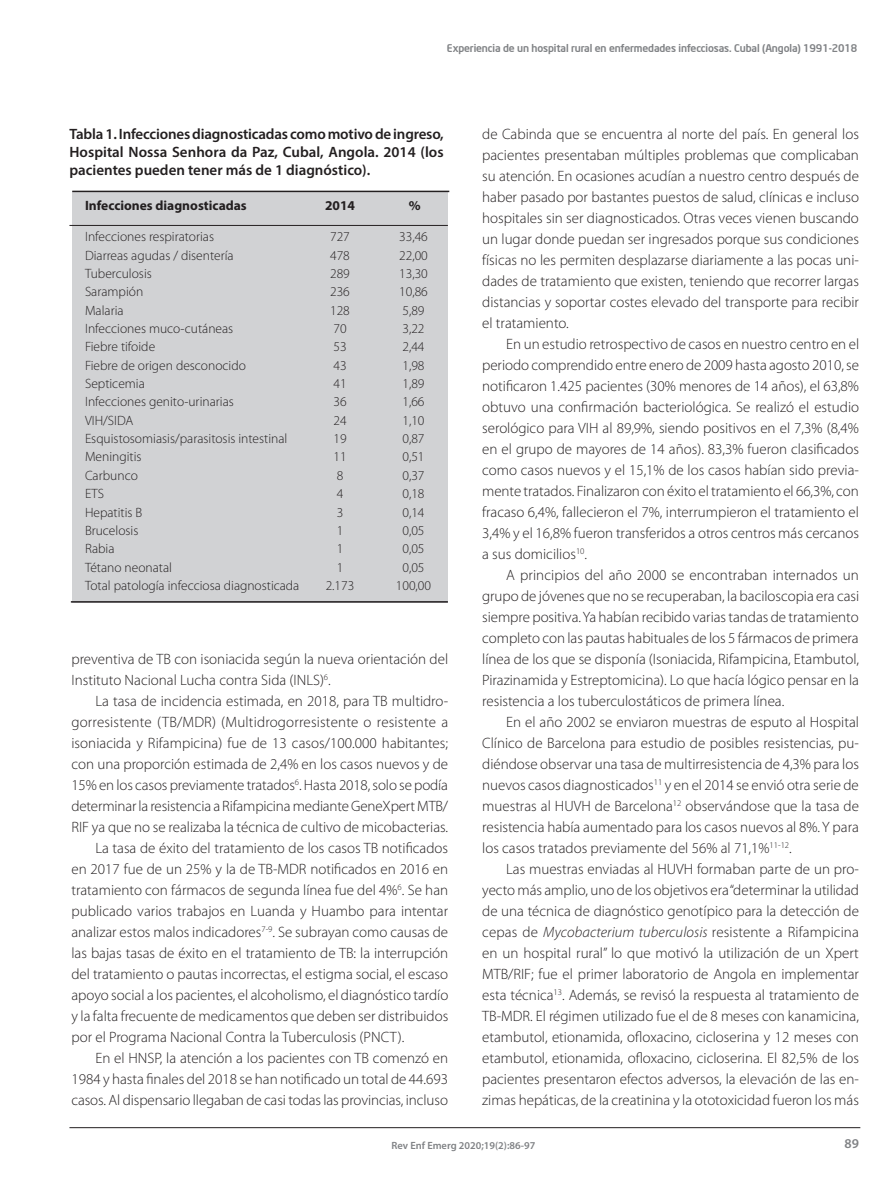
<style>
.page{position:relative;width:893px;height:1191px;background:#fff}
.page>*{position:absolute;margin:0;border:0;box-sizing:border-box;transform-origin:0 0}
.C__de_texto{font:300 15px/21px "Myriad Pro";color:#231f20;text-align:justify}
.Titol_Tabla{font:600 15px/18px "Myriad Pro";color:#231f20;text-align:justify}
.Taula_OK{font:300 13.5px "Myriad Pro";color:#231f20}
.Taula_OK-2{font:700 13.5px "Myriad Pro";color:#231f20}
.t1{font:600 13.5px "Myriad Pro";color:#808285}
.t2{font:500 10.5px "Neo Sans Intel";letter-spacing:-.01em;color:#808285}
.t3{font:600 10.5px "Myriad Pro";color:#808285}
.s1{font-style:italic}
</style>
<div class="page">
<hr style="left:69px;top:1127px;width:791px;height:1px;background:#231f20">
<div style="left:72px;top:191px;width:376px;height:412px;background:#d1d2d4"></div>
<hr style="left:72px;top:191px;width:377px;height:1px;background:#231f20">
<hr style="left:69px;top:225px;width:379px;height:1px;background:#231f20">
<hr style="left:71px;top:601px;width:377px;height:1px;background:#231f20">
<p class="t2" style="left:447px;top:41px;width:412px">Experiencia de un hospital rural en enfermedades infecciosas. Cubal (Angola) 1991-2018</p>
<p class="Titol_Tabla" style="left:69px;top:124px;width:376px">Tabla 1. Infecciones diagnosticadas como motivo de ingreso, Hospital Nossa Senhora da Paz, Cubal, Angola. 2014 (los pacientes pueden tener más de 1 diagnóstico).</p>
<p class="Taula_OK-2" style="left:85px;top:197px;width:163px">Infecciones diagnosticadas</p>
<p class="Taula_OK-2" style="left:325px;top:197px;width:31px">2014</p>
<p class="Taula_OK-2" style="left:409px;top:197px;width:13px">%</p>
<p class="Taula_OK" style="left:85px;top:228px;width:131px">Infecciones respiratorias</p>
<p class="Taula_OK" style="left:330px;top:228px;width:21px">727</p>
<p class="Taula_OK" style="left:399px;top:228px;width:30px">33,46</p>
<p class="Taula_OK" style="left:85px;top:247px;width:150px">Diarreas agudas / disentería</p>
<p class="Taula_OK" style="left:330px;top:247px;width:21px">478</p>
<p class="Taula_OK" style="left:399px;top:247px;width:30px">22,00</p>
<p class="Taula_OK" style="left:85px;top:265px;width:68px">Tuberculosis</p>
<p class="Taula_OK" style="left:330px;top:265px;width:21px">289</p>
<p class="Taula_OK" style="left:399px;top:265px;width:30px">13,30</p>
<p class="Taula_OK" style="left:85px;top:284px;width:60px">Sarampión</p>
<p class="Taula_OK" style="left:330px;top:284px;width:21px">236</p>
<p class="Taula_OK" style="left:399px;top:284px;width:30px">10,86</p>
<p class="Taula_OK" style="left:85px;top:302px;width:40px">Malaria</p>
<p class="Taula_OK" style="left:330px;top:302px;width:21px">128</p>
<p class="Taula_OK" style="left:402px;top:302px;width:24px">5,89</p>
<p class="Taula_OK" style="left:85px;top:320px;width:150px">Infecciones muco-cutáneas</p>
<p class="Taula_OK" style="left:333px;top:320px;width:15px">70</p>
<p class="Taula_OK" style="left:402px;top:320px;width:24px">3,22</p>
<p class="Taula_OK" style="left:85px;top:339px;width:72px">Fiebre tifoide</p>
<p class="Taula_OK" style="left:333px;top:339px;width:15px">53</p>
<p class="Taula_OK" style="left:402px;top:339px;width:24px">2,44</p>
<p class="Taula_OK" style="left:85px;top:357px;width:162px">Fiebre de origen desconocido</p>
<p class="Taula_OK" style="left:333px;top:357px;width:15px">43</p>
<p class="Taula_OK" style="left:402px;top:357px;width:24px">1,98</p>
<p class="Taula_OK" style="left:85px;top:375px;width:61px">Septicemia</p>
<p class="Taula_OK" style="left:333px;top:375px;width:15px">41</p>
<p class="Taula_OK" style="left:402px;top:375px;width:24px">1,89</p>
<p class="Taula_OK" style="left:85px;top:394px;width:150px">Infecciones genito-urinarias</p>
<p class="Taula_OK" style="left:333px;top:394px;width:15px">36</p>
<p class="Taula_OK" style="left:402px;top:394px;width:24px">1,66</p>
<p class="Taula_OK" style="left:85px;top:412px;width:50px">VIH/SIDA</p>
<p class="Taula_OK" style="left:333px;top:412px;width:15px">24</p>
<p class="Taula_OK" style="left:402px;top:412px;width:24px">1,10</p>
<p class="Taula_OK" style="left:85px;top:430px;width:204px">Esquistosomiasis/parasitosis intestinal</p>
<p class="Taula_OK" style="left:333px;top:430px;width:15px">19</p>
<p class="Taula_OK" style="left:402px;top:430px;width:24px">0,87</p>
<p class="Taula_OK" style="left:85px;top:449px;width:58px">Meningitis</p>
<p class="Taula_OK" style="left:333px;top:449px;width:15px">11</p>
<p class="Taula_OK" style="left:402px;top:449px;width:24px">0,51</p>
<p class="Taula_OK" style="left:85px;top:467px;width:54px">Carbunco</p>
<p class="Taula_OK" style="left:337px;top:467px;width:8px">8</p>
<p class="Taula_OK" style="left:402px;top:467px;width:24px">0,37</p>
<p class="Taula_OK" style="left:85px;top:485px;width:21px">ETS</p>
<p class="Taula_OK" style="left:337px;top:485px;width:8px">4</p>
<p class="Taula_OK" style="left:402px;top:485px;width:24px">0,18</p>
<p class="Taula_OK" style="left:85px;top:504px;width:59px">Hepatitis B</p>
<p class="Taula_OK" style="left:337px;top:504px;width:8px">3</p>
<p class="Taula_OK" style="left:402px;top:504px;width:24px">0,14</p>
<p class="Taula_OK" style="left:85px;top:522px;width:55px">Brucelosis</p>
<p class="Taula_OK" style="left:337px;top:522px;width:8px">1</p>
<p class="Taula_OK" style="left:402px;top:522px;width:24px">0,05</p>
<p class="Taula_OK" style="left:85px;top:540px;width:31px">Rabia</p>
<p class="Taula_OK" style="left:337px;top:540px;width:8px">1</p>
<p class="Taula_OK" style="left:402px;top:540px;width:24px">0,05</p>
<p class="Taula_OK" style="left:85px;top:559px;width:89px">Tétano neonatal</p>
<p class="Taula_OK" style="left:337px;top:559px;width:8px">1</p>
<p class="Taula_OK" style="left:402px;top:559px;width:24px">0,05</p>
<p class="Taula_OK" style="left:85px;top:577px;width:216px">Total patología infecciosa diagnosticada</p>
<p class="Taula_OK" style="left:326px;top:577px;width:30px">2.173</p>
<p class="Taula_OK" style="left:396px;top:577px;width:37px">100,00</p>
<p class="C__de_texto" style="left:71px;top:648px;width:378px">preventiva de TB con isoniacida según la nueva orientación del<br>Instituto Nacional Lucha contra Sida (INLS)<sup>6</sup>.</p>
<p class="C__de_texto" style="left:71px;top:690px;width:378px;text-indent:24px">La tasa de incidencia estimada, en 2018, para TB multidro&shy;gorresistente (TB/MDR) (Multidrogorresistente o resistente a isoniacida y Rifampicina) fue de 13 casos/100.000 habitantes; con una proporción estimada de 2,4% en los casos nuevos y de 15% en los casos previamente tratados<sup>6</sup>. Hasta 2018, solo se podía determinar la resistencia a Rifampicina mediante GeneXpert MTB/ RIF ya que no se realizaba la técnica de cultivo de micobacterias.</p>
<p class="C__de_texto" style="left:71px;top:837px;width:378px;text-indent:24px">La tasa de éxito del tratamiento de los casos TB notificados en 2017 fue de un 25% y la de TB-MDR notificados en 2016 en tratamiento con fármacos de segunda línea fue del 4%<sup>6</sup>. Se han publicado varios trabajos en Luanda y Huambo para intentar analizar estos malos indicadores<sup>7-9</sup>. Se subrayan como causas de las bajas tasas de éxito en el tratamiento de TB: la interrupción del tratamiento o pautas incorrectas, el estigma social, el escaso apoyo social a los pacientes, el alcoholismo, el diagnóstico tardío y la falta frecuente de medicamentos que deben ser distribuidos por el Programa Nacional Contra la Tuberculosis (PNCT).</p>
<p class="C__de_texto" style="left:71px;top:1047px;width:378px;text-indent:24px">En el HNSP, la atención a los pacientes con TB comenzó en 1984 y hasta finales del 2018 se han notificado un total de 44.693 casos. Al dispensario llegaban de casi todas las provincias, incluso</p>
<p class="C__de_texto" style="left:482px;top:123px;width:378px">de Cabinda que se encuentra al norte del país. En general los pacientes presentaban múltiples problemas que complicaban su atención. En ocasiones acudían a nuestro centro después de haber pasado por bastantes puestos de salud, clínicas e incluso hospitales sin ser diagnosticados. Otras veces vienen buscando un lugar donde puedan ser ingresados porque sus condiciones físicas no les permiten desplazarse diariamente a las pocas uni&shy;dades de tratamiento que existen, teniendo que recorrer largas distancias y soportar costes elevado del transporte para recibir el tratamiento.</p>
<p class="C__de_texto" style="left:482px;top:333px;width:379px;text-indent:24px">En un estudio retrospectivo de casos en nuestro centro en el periodo comprendido entre enero de 2009 hasta agosto 2010, se notificaron 1.425 pacientes (30% menores de 14 años), el 63,8% obtuvo una confirmación bacteriológica. Se realizó el estudio serológico para VIH al 89,9%, siendo positivos en el 7,3% (8,4% en el grupo de mayores de 14 años). 83,3% fueron clasificados como casos nuevos y el 15,1% de los casos habían sido previa&shy;mente tratados. Finalizaron con éxito el tratamiento el 66,3%, con fracaso 6,4%, fallecieron el 7%, interrumpieron el tratamiento el 3,4% y el 16,8% fueron transferidos a otros centros más cercanos a sus domicilios<sup>10</sup>.</p>
<p class="C__de_texto" style="left:482px;top:564px;width:379px;text-indent:24px">A principios del año 2000 se encontraban internados un grupo de jóvenes que no se recuperaban, la baciloscopia era casi siempre positiva. Ya habían recibido varias tandas de tratamiento completo con las pautas habituales de los 5 fármacos de primera línea de los que se disponía (Isoniacida, Rifampicina, Etambutol, Pirazinamida y Estreptomicina). Lo que hacía lógico pensar en la resistencia a los tuberculostáticos de primera línea.</p>
<p class="C__de_texto" style="left:482px;top:711px;width:378px;text-indent:24px">En el año 2002 se enviaron muestras de esputo al Hospital Clínico de Barcelona para estudio de posibles resistencias, pu&shy;diéndose observar una tasa de multirresistencia de 4,3% para los nuevos casos diagnosticados<sup>11</sup> y en el 2014 se envió otra serie de muestras al HUVH de Barcelona<sup>12</sup> observándose que la tasa de resistencia había aumentado para los casos nuevos al 8%. Y para los casos tratados previamente del 56% al 71,1%<sup>11-12</sup>.</p>
<p class="C__de_texto" style="left:482px;top:858px;width:378px;text-indent:24px">Las muestras enviadas al HUVH formaban parte de un pro&shy;yecto más amplio, uno de los objetivos era “determinar la utilidad de una técnica de diagnóstico genotípico para la detección de cepas de <span class="s1">Mycobacterium tuberculosis</span> resistente a Rifampicina en un hospital rural” lo que motivó la utilización de un Xpert MTB/RIF; fue el primer laboratorio de Angola en implementar esta técnica<sup>13</sup>. Además, se revisó la respuesta al tratamiento de TB-MDR. El régimen utilizado fue el de 8 meses con kanamicina, etambutol, etionamida, ofloxacino, cicloserina y 12 meses con etambutol, etionamida, ofloxacino, cicloserina. El 82,5% de los pacientes presentaron efectos adversos, la elevación de las en&shy;zimas hepáticas, de la creatinina y la ototoxicidad fueron los más</p>
<p class="t3" style="left:391px;top:1138px;width:145px">Rev Enf Emerg 2020;19(2):86-97</p>
<p class="t1" style="left:844px;top:1135px;width:16px">89</p>
</div>
